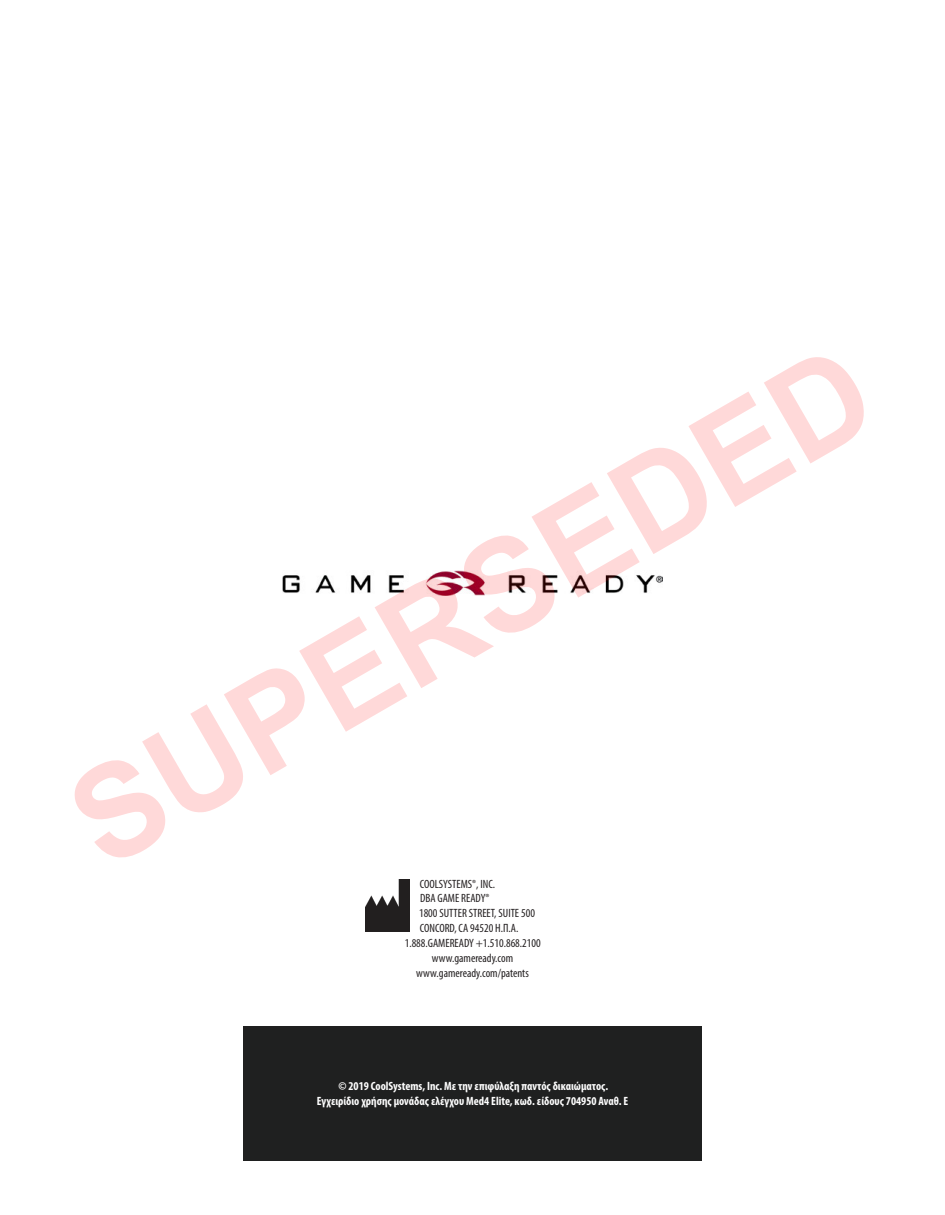
<style>
.page{position:relative;width:945px;height:1215px;background:#fff}
.page>*{position:absolute;margin:0;border:0;box-sizing:border-box;transform-origin:0 0}
.t1{font:700 130.5px "Arial";color:rgb(255 0 0/.15)}
.Text{font:condensed 12px/15px "Myriad Pro";color:#231f20;text-align:center}
.Text-2{font:700 condensed 12px "Myriad Pro";color:#fff}
.s1{font-size:10.5px}
</style>
<div class="page">
<div style="left:243px;top:1026px;width:459px;height:135px;background:#1f2020"></div>
<img style="left:283px;top:571px;width:379px;height:25px">
<img style="left:365px;top:879px;width:45px;height:52px">
<h1 class="t1" style="left:36px;top:751px;width:901px;rotate:-30deg">SUPERSEDED</h1>
<p class="Text" style="left:420px;top:877px;width:77px">COOLSYSTEMS<span class="s1">®</span>, INC.</p>
<p class="Text" style="left:419px;top:891px;width:117px;line-height:14.2px;text-align:left">DBA GAME READY<span class="s1">®<br></span>1800 SUTTER STREET, SUITE 500</p>
<p class="Text" style="left:420px;top:920px;width:100px">CONCORD, CA 94520 Η.Π.Α.</p>
<p class="Text" style="left:405px;top:935px;width:137px">1.888.GAMEREADY +1.510.868.2100</p>
<p class="Text" style="left:416px;top:951px;width:114px">www.gameready.com www.gameready.com/patents</p>
<p class="Text-2" style="left:338px;top:1078px;width:271px">© 2019 CoolSystems, Inc. Με την επιφύλαξη παντός δικαιώματος.</p>
<p class="Text-2" style="left:317px;top:1093px;width:313px">Εγχειρίδιο χρήσης μονάδας ελέγχου Med4 Elite, κωδ. είδους 704950 Αναθ. E</p>
</div>
